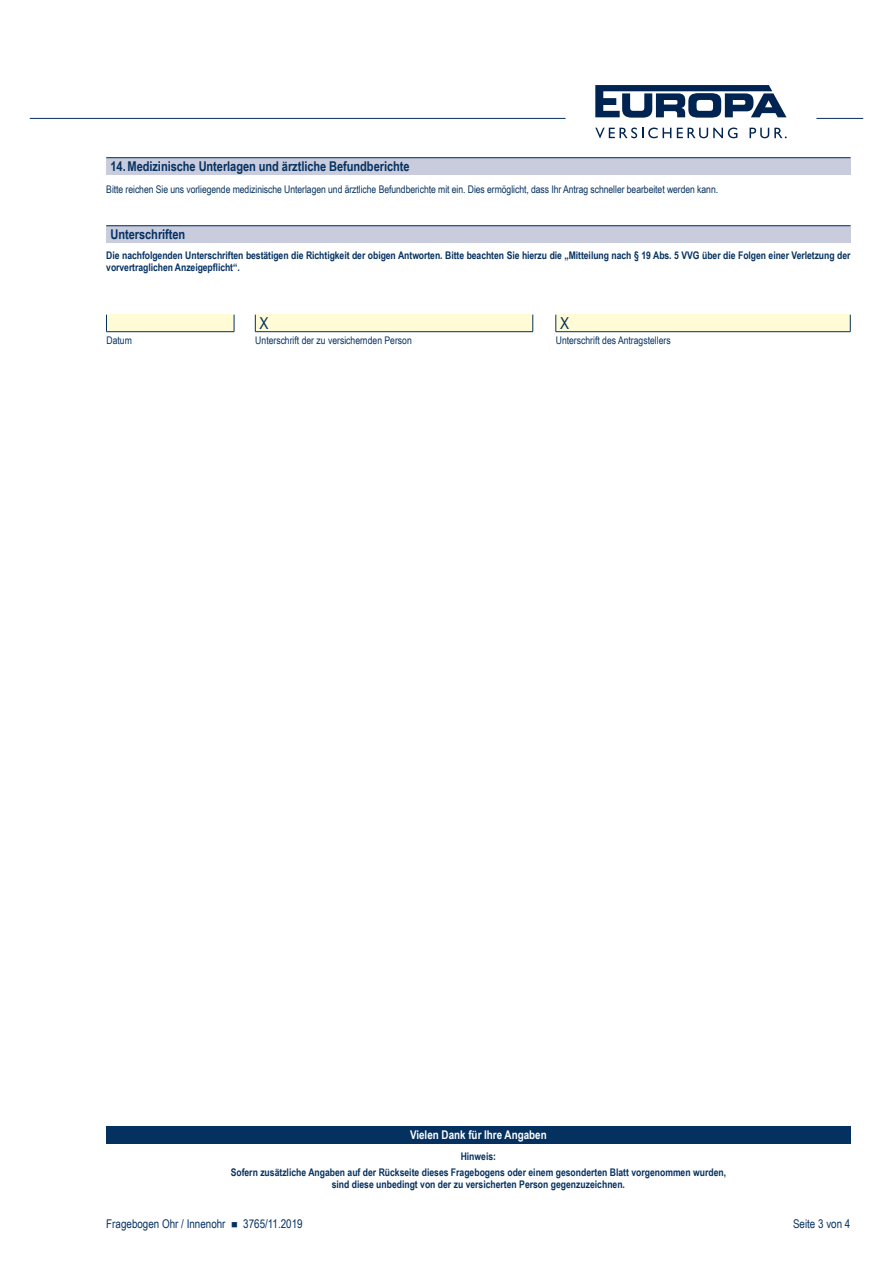
<style>
.page{position:relative;width:893px;height:1263px;background:#fff}
.page>*{position:absolute;margin:0;border:0;box-sizing:border-box;transform-origin:0 0}
.t1{font:16.5px "Arial Narrow";color:#053160}
.t2{font:700 13.5px "Arial Narrow";letter-spacing:-.005em;color:#053160}
.t3{font:12px "Arial Narrow";color:#053160}
.t4{font:700 12px "Arial Narrow";color:#fff}
.t5{font:700 10.5px/16.2px "Arial Narrow";letter-spacing:-.005em;color:#053160;text-align:center}
.t6{font:10.5px "Arial Narrow";letter-spacing:-.005em;color:#053160}
</style>
<div class="page">
<div style="left:106px;top:158px;width:744px;height:17px;background:#c8ccdd"></div>
<hr style="left:106px;top:157px;width:744px;height:1px;background:#053160">
<div style="left:106px;top:1127px;width:744px;height:17px;background:#053160"></div>
<div style="left:106px;top:226px;width:744px;height:17px;background:#c8ccdd"></div>
<hr style="left:106px;top:225px;width:744px;height:1px;background:#053160">
<div style="left:106px;top:315px;width:128px;height:17px;background:#fffbd6"></div>
<svg style="left:106px;top:315px;width:1px;height:16px"></svg>
<svg style="left:234px;top:315px;width:1px;height:16px"></svg>
<hr style="left:106px;top:331px;width:128px;height:1px;background:#053160">
<div style="left:255px;top:315px;width:278px;height:17px;background:#fffbd6"></div>
<svg style="left:255px;top:315px;width:1px;height:16px"></svg>
<svg style="left:532px;top:315px;width:1px;height:16px"></svg>
<hr style="left:255px;top:331px;width:278px;height:1px;background:#053160">
<div style="left:556px;top:315px;width:294px;height:17px;background:#fffbd6"></div>
<svg style="left:556px;top:315px;width:1px;height:16px"></svg>
<svg style="left:850px;top:315px;width:1px;height:16px"></svg>
<hr style="left:556px;top:331px;width:294px;height:1px;background:#053160">
<hr style="left:30px;top:118px;width:536px;height:1px;background:#053160">
<hr style="left:816px;top:118px;width:47px;height:1px;background:#053160">
<svg style="left:595px;top:85px;width:191px;height:33px"></svg>
<svg style="left:595px;top:128px;width:76px;height:10px"></svg>
<svg style="left:677px;top:128px;width:60px;height:10px"></svg>
<svg style="left:749px;top:128px;width:38px;height:10px"></svg>
<p class="t2" style="left:111px;top:156px;width:300px">14.Medizinische Unterlagen und ärztliche Befundberichte</p>
<p class="t6" style="left:106px;top:181px;width:613px">Bitte reichen Sie uns vorliegende medizinische Unterlagen und ärztliche Befundberichte mit ein. Dies ermöglicht, dass Ihr Antrag schneller bearbeitet werden kann.</p>
<p class="t2" style="left:111px;top:224px;width:76px">Unterschriften</p>
<p class="t5" style="left:106px;top:248px;width:746px;line-height:12px;text-align:left">Die nachfolgenden Unterschriften bestätigen die Richtigkeit der obigen Antworten. Bitte beachten Sie hierzu die „Mitteilung nach § 19 Abs. 5 VVG über die Folgen einer Verletzung der vorvertraglichen Anzeigepflicht“.</p>
<p class="t6" style="left:106px;top:332px;width:27px">Datum</p>
<h1 class="t1" style="left:260px;top:311px;width:11px">X</h1>
<p class="t6" style="left:255px;top:332px;width:158px">Unterschrift der zu versichernden Person</p>
<h1 class="t1" style="left:560px;top:311px;width:11px">X</h1>
<p class="t6" style="left:556px;top:332px;width:116px">Unterschrift des Antragstellers</p>
<p class="t4" style="left:410px;top:1125px;width:138px">Vielen Dank für Ihre Angaben</p>
<p class="t5" style="left:231px;top:1148px;width:497px">Hinweis:<br>Sofern zusätzliche Angaben auf der Rückseite dieses Fragebogens oder einem gesonderten Blatt vorgenommen wurden,</p>
<p class="t5" style="left:332px;top:1176px;width:295px">sind diese unbedingt von der zu versicherten Person gegenzuzeichnen.</p>
<p class="t3" style="left:106px;top:1215px;width:198px">Fragebogen Ohr / Innenohr ■ 3765/11.2019</p>
<p class="t3" style="left:793px;top:1215px;width:59px">Seite 3 von 4</p>
</div>
